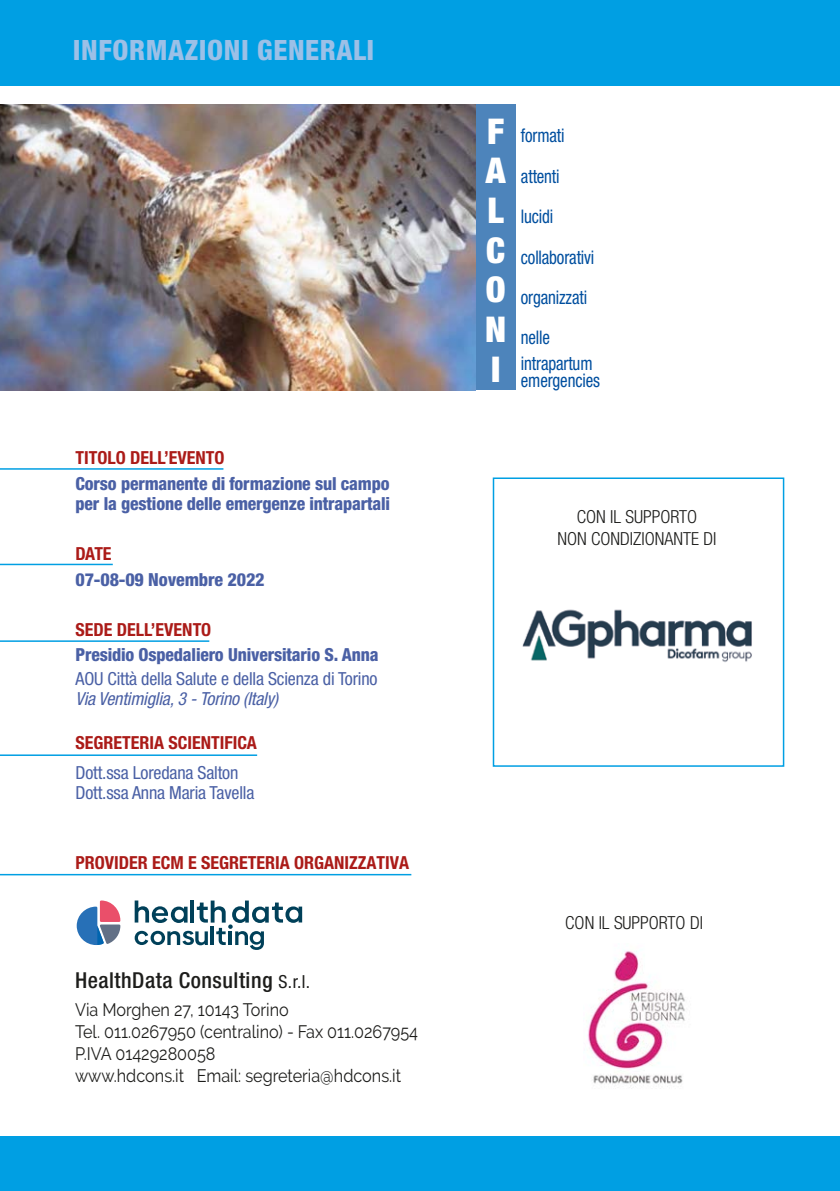
<style>
.page{position:relative;width:840px;height:1191px;background:#fff}
.page>*{position:absolute;margin:0;border:0;box-sizing:border-box;transform-origin:0 0}
.t1{font:900 condensed 35.6px/39.8px "Helvetica Neue";color:#fff;text-align:justify}
.t2{font:800 condensed 28px "Helvetica Neue";letter-spacing:.02em;color:#9cc0e7}
.t3{font:500 condensed 22px "Helvetica Neue";letter-spacing:.025em;color:#1d1d1b}
.t4{font:condensed 18.8px/40.4px "Helvetica Neue";letter-spacing:-.01em;color:#004f9f;scale:.9 1}
.t5{font:800 condensed 18px/20px "Helvetica Neue";letter-spacing:-.01em;color:#4a60a5}
.t6{font:18px/22px "Raleway";color:#1d1d1b;scale:.9 1}
.t7{font:700 condensed 18px "Helvetica Neue";color:#ab1b18}
.t8{font:condensed 18px/20px "Helvetica Neue";letter-spacing:-.01em;color:#4a60a5}
.t9{font:300 condensed 18px/21.6px "Helvetica Neue";color:#1d1d1b;text-align:center}
.t10{font:italic condensed 18px "Helvetica Neue";letter-spacing:-.01em;color:#4a60a5}
.s1{font-weight:400;font-size:18px}
</style>
<div class="page">
<div style="left:0;top:1137px;width:839px;height:54px;background:#009fe3"></div>
<div style="left:0;top:0;width:839px;height:86px;background:#009fe3"></div>
<img style="left:588px;top:950px;width:97px;height:139px">
<div style="left:474px;top:105px;width:41px;height:285px;background:#4d84bb"></div>
<img style="left:0;top:104px;width:475px;height:286px">
<hr style="left:0;top:468px;width:223px;height:2px;background:#009fe3">
<hr style="left:0;top:754px;width:257px;height:2px;background:#009fe3">
<hr style="left:0;top:874px;width:411px;height:1px;background:#009fe3">
<hr style="left:0;top:640px;width:209px;height:2px;background:#009fe3">
<hr style="left:0;top:563px;width:113px;height:2px;background:#009fe3">
<svg style="left:135px;top:900px;width:167px;height:50px"></svg>
<hr style="left:190px;top:900px;width:4px;height:22px;background:#004059">
<svg style="left:100px;top:900px;width:20px;height:22px"></svg>
<svg style="left:77px;top:906px;width:43px;height:39px"></svg>
<div style="left:492px;top:477px;width:291px;height:290px;border:2px solid #009fe3"></div>
<img style="left:522px;top:609px;width:230px;height:53px">
<h2 class="t2" style="left:73px;top:33px;width:303px">INFORMAZIONI GENERALI</h2>
<p class="t7" style="left:75px;top:447px;width:150px">TITOLO DELL’EVENTO</p>
<p class="t5" style="left:75px;top:473px;width:316px">Corso permanente di formazione sul campo per la gestione delle emergenze intrapartali</p>
<p class="t7" style="left:75px;top:542px;width:38px">DATE</p>
<p class="t5" style="left:75px;top:569px;width:190px">07-08-09 Novembre 2022</p>
<p class="t7" style="left:75px;top:618px;width:137px">SEDE DELL’EVENTO</p>
<p class="t5" style="left:75px;top:644px;width:304px">Presidio Ospedaliero Universitario S. Anna</p>
<p class="t8" style="left:75px;top:669px;width:303px">AOU Città della Salute e della Scienza di Torino</p>
<p class="t10" style="left:75px;top:688px;width:204px">Via Ventimiglia, 3 - Torino (Italy)</p>
<p class="t7" style="left:75px;top:732px;width:183px">SEGRETERIA SCIENTIFICA</p>
<p class="t8" style="left:75px;top:762px;width:180px">Dott.ssa Loredana Salton<br>Dott.ssa Anna Maria Tavella</p>
<p class="t7" style="left:75px;top:851px;width:335px">PROVIDER ECM E SEGRETERIA ORGANIZZATIVA</p>
<p class="t3" style="left:75px;top:967px;width:236px">HealthData Consulting <span class="s1">S.r.l.</span></p>
<p class="t6" style="left:75px;top:998px;width:382px">Via Morghen 27, 10143 Torino<br>Tel. 011.0267950 (centralino) - Fax 011.0267954<br>P.IVA 01429280058<br>www.hdcons.it Email: segreteria@hdcons.it</p>
<h1 class="t1" style="left:485px;top:110px;width:23px">F A L C O N I</h1>
<p class="t4" style="left:520px;top:115px;width:50px">formati attenti</p>
<p class="t4" style="left:520px;top:196px;width:38px">lucidi</p>
<p class="t4" style="left:520px;top:236px;width:83px">collaborativi organizzati nelle</p>
<p class="t4" style="left:520px;top:355px;width:89px;line-height:16.8px">intrapartum emergencies</p>
<p class="t9" style="left:557px;top:505px;width:160px">CON IL SUPPORTO<br>NON CONDIZIONANTE DI</p>
<p class="t9" style="left:565px;top:911px;width:139px">CON IL SUPPORTO DI</p>
</div>
